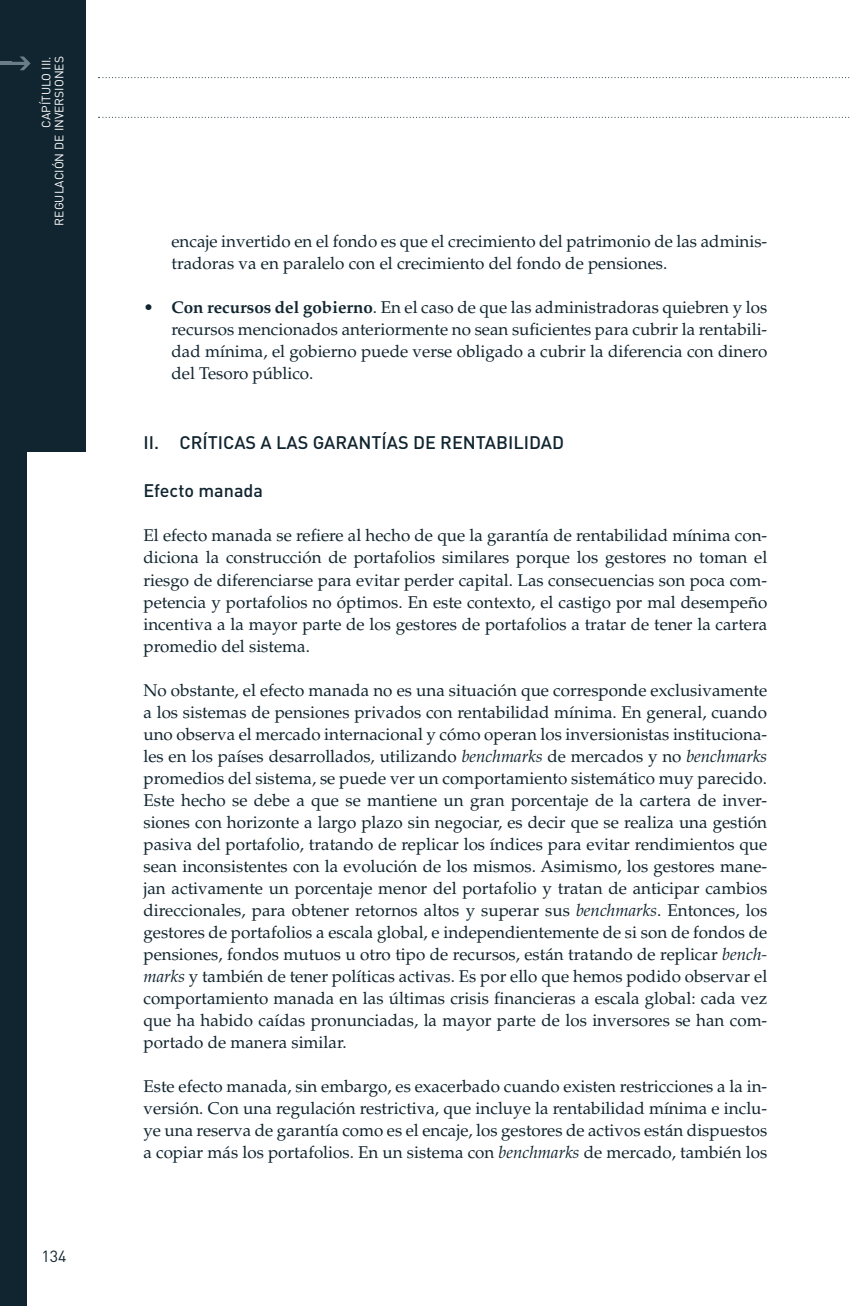
<style>
.page{position:relative;width:851px;height:1306px;background:#fff}
.page>*{position:absolute;margin:0;border:0;box-sizing:border-box;transform-origin:0 0}
.t1{font:500 18px "DIN";color:#112530}
.t2{font:17px/22px "Palatino";color:#112530;text-align:justify}
.t3{font:16px "DIN";color:#112530}
.t4{font:12px/13px "DIN";color:#fff;text-align:right}
.s1{font-weight:700}
.s2{font-style:italic}
</style>
<div class="page">
<div style="left:0;top:0;width:86px;height:451px;background:#112530"></div>
<div style="left:0;top:359px;width:27px;height:946px;background:#112530"></div>
<svg style="left:0;top:56px;width:31px;height:14px"></svg>
<svg style="left:98px;top:117px;width:752px;height:1px"></svg>
<svg style="left:98px;top:77px;width:752px;height:1px"></svg>
<p class="t4" style="left:39px;top:225px;width:171px;rotate:-90deg">Capítulo Iii .<br>regulación de inversiones</p>
<p class="t3" style="left:41px;top:1246px;width:27px">134</p>
<p class="t2" style="left:171px;top:231px;width:597px">encaje invertido en el fondo es que el crecimiento del patrimonio de las adminis&shy;tradoras va en paralelo con el crecimiento del fondo de pensiones.</p>
<p class="t2" style="left:171px;top:297px;width:597px;text-indent:-28px">• <span class="s1">Con recursos del gobierno</span>. En el caso de que las administradoras quiebren y los recursos mencionados anteriormente no sean suficientes para cubrir la rentabili&shy;dad mínima, el gobierno puede verse obligado a cubrir la diferencia con dinero del Tesoro público.</p>
<p class="t1" style="left:143px;top:431px;width:75px">II. CRÍTICAS</p>
<p class="t1" style="left:261px;top:431px;width:27px">A LAS</p>
<p class="t1" style="left:313px;top:431px;width:13px">GARANT</p>
<p class="t1" style="left:381px;top:431px;width:70px">ÍASDERENTABILIDAD</p>
<p class="t1" style="left:143px;top:479px;width:121px">EFECTO MANADA</p>
<p class="t2" style="left:143px;top:525px;width:625px">El efecto manada se refiere al hecho de que la garantía de rentabilidad mínima con&shy;diciona la construcción de portafolios similares porque los gestores no toman el riesgo de diferenciarse para evitar perder capital. Las consecuencias son poca com&shy;petencia y portafolios no óptimos. En este contexto, el castigo por mal desempeño incentiva a la mayor parte de los gestores de portafolios a tratar de tener la cartera promedio del sistema.</p>
<p class="t2" style="left:143px;top:679px;width:625px">No obstante, el efecto manada no es una situación que corresponde exclusivamente a los sistemas de pensiones privados con rentabilidad mínima. En general, cuando uno observa el mercado internacional y cómo operan los inversionistas instituciona&shy;les en los países desarrollados, utilizando <span class="s2">benchmarks</span> de mercados y no <span class="s2">benchmarks </span>promedios del sistema, se puede ver un comportamiento sistemático muy parecido.<br>Este hecho se debe a que se mantiene un gran porcentaje de la cartera de inver&shy;siones con horizonte a largo plazo sin negociar, es decir que se realiza una gestión pasiva del portafolio, tratando de replicar los índices para evitar rendimientos que sean inconsistentes con la evolución de los mismos. Asimismo, los gestores mane&shy;jan activamente un porcentaje menor del portafolio y tratan de anticipar cambios direccionales, para obtener retornos altos y superar sus <span class="s2">benchmarks</span>. Entonces, los gestores de portafolios a escala global, e independientemente de si son de fondos de pensiones, fondos mutuos u otro tipo de recursos, están tratando de replicar <span class="s2">bench&shy;marks</span> y también de tener políticas activas. Es por ello que hemos podido observar el comportamiento manada en las últimas crisis financieras a escala global: cada vez que ha habido caídas pronunciadas, la mayor parte de los inversores se han com&shy;portado de manera similar.</p>
<p class="t2" style="left:143px;top:1075px;width:625px">Este efecto manada, sin embargo, es exacerbado cuando existen restricciones a la in&shy;versión. Con una regulación restrictiva, que incluye la rentabilidad mínima e inclu&shy;ye una reserva de garantía como es el encaje, los gestores de activos están dispuestos a copiar más los portafolios. En un sistema con <span class="s2">benchmarks</span> de mercado, también los</p>
</div>
